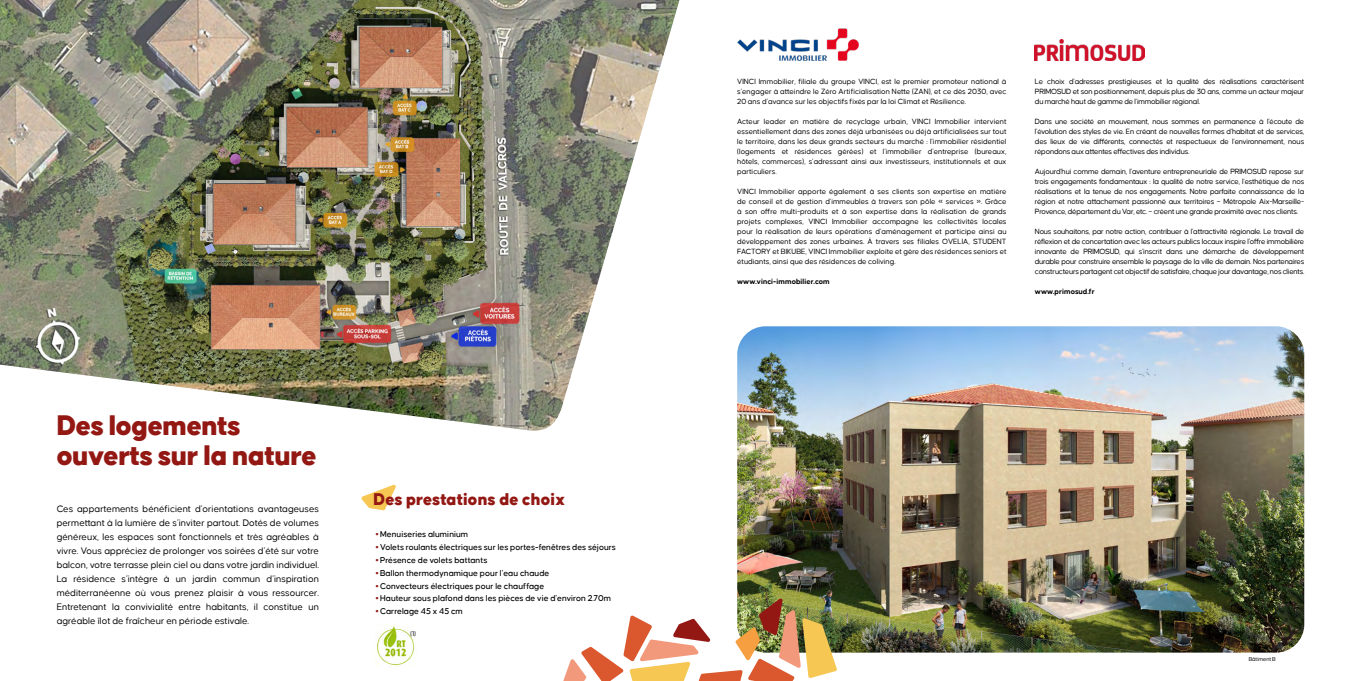
<style>
.page{position:relative;width:1361px;height:681px;background:#fff}
.page>*{position:absolute;margin:0;border:0;box-sizing:border-box;transform-origin:0 0}
.t1{font:900 30px/30px "Causten";letter-spacing:-.02em;color:#931813}
.t2{font:900 18px "Causten";color:#931813}
.t3{font:10px/14px "Causten";color:#000;text-align:justify}
.t4{font:500 9px "Causten";color:#000}
.t5{font:8px/10px "Causten";letter-spacing:-.025em;color:#000;text-align:justify}
.t6{font:700 8px "Causten";color:#000}
.t7{font:7px "Causten";color:#000}
.t8{font:6px "Causten";letter-spacing:-.02em;color:#000}
.s1{font-weight:900;color:#931813}
</style>
<div class="page">
<img style="left:0;top:0;width:680px;height:431px">
<img style="left:1035px;top:39px;width:109px;height:21px">
<img style="left:737px;top:28px;width:121px;height:32px">
<svg style="left:361px;top:484px;width:35px;height:26px"></svg>
<img style="left:737px;top:326px;width:567px;height:326px">
<img style="left:563px;top:597px;width:274px;height:83px">
<img style="left:377px;top:626px;width:38px;height:40px">
<h1 class="t1" style="left:57px;top:409px;width:262px">Des logements ouverts sur la nature</h1>
<p class="t3" style="left:57px;top:501px;width:264px">Ces appartements bénéficient d’orientations avantageuses permettant à la lumière de s’inviter partout. Dotés de volumes généreux, les espaces sont fonctionnels et très agréables à vivre. Vous appréciez de prolonger vos soirées d’été sur votre balcon, votre terrasse plein ciel ou dans votre jardin individuel.<br>La résidence s’intègre à un jardin commun d’inspiration méditerranéenne où vous prenez plaisir à vous ressourcer.<br>Entretenant la convivialité entre habitants, il constitue un agréable îlot de fraîcheur en période estivale.</p>
<h2 class="t2" style="left:374px;top:488px;width:193px">Des prestations de choix</h2>
<p class="t4" style="left:376px;top:529px;width:94px"><span class="s1">•</span> Menuiseries aluminium</p>
<p class="t4" style="left:376px;top:542px;width:242px"><span class="s1">•</span> Volets roulants électriques sur les portes-fenêtres des séjours</p>
<p class="t4" style="left:376px;top:555px;width:113px"><span class="s1">•</span> Présence de volets battants</p>
<p class="t4" style="left:376px;top:567px;width:175px"><span class="s1">•</span> Ballon thermodynamique pour l’eau chaude</p>
<p class="t4" style="left:376px;top:580px;width:170px"><span class="s1">•</span> Convecteurs électriques pour le chauffage</p>
<p class="t4" style="left:376px;top:593px;width:237px"><span class="s1">•</span> Hauteur sous plafond dans les pièces de vie d’environ 2.70m</p>
<p class="t4" style="left:376px;top:606px;width:89px"><span class="s1">•</span> Carrelage 45 x 45 cm</p>
<p class="t7" style="left:410px;top:629px;width:7px">(1)</p>
<p class="t5" style="left:737px;top:76px;width:271px">VINCI Immobilier, filiale du groupe VINCI, est le premier promoteur national à s’engager à atteindre le Zéro Artificialisation Nette (ZAN), et ce dès 2030, avec 20 ans d’avance sur les objectifs fixés par la loi Climat et Résilience.</p>
<p class="t5" style="left:737px;top:116px;width:271px">Acteur leader en matière de recyclage urbain, VINCI Immobilier intervient essentiellement dans des zones déjà urbanisées ou déjà artificialisées sur tout le territoire, dans les deux grands secteurs du marché : l’immobilier résidentiel (logements et résidences gérées) et l’immobilier d’entreprise (bureaux, hôtels, commerces), s’adressant ainsi aux investisseurs, institutionnels et aux particuliers.</p>
<p class="t5" style="left:737px;top:186px;width:271px">VINCI Immobilier apporte également à ses clients son expertise en matière de conseil et de gestion d’immeubles à travers son pôle « services ». Grâce à son offre multi-produits et à son expertise dans la réalisation de grands projets complexes, VINCI Immobilier accompagne les collectivités locales pour la réalisation de leurs opérations d’aménagement et participe ainsi au développement des zones urbaines. À travers ses filiales OVELIA, STUDENT FACTORY et BIKUBE, VINCI Immobilier exploite et gère des résidences seniors et étudiants, ainsi que des résidences de coliving.</p>
<p class="t6" style="left:737px;top:276px;width:94px">www.vinci-immobilier.com</p>
<p class="t5" style="left:1035px;top:76px;width:271px">Le choix d’adresses prestigieuses et la qualité des réalisations caractérisent PRIMOSUD et son positionnement, depuis plus de 30 ans, comme un acteur majeur du marché haut de gamme de l’immobilier régional.</p>
<p class="t5" style="left:1035px;top:116px;width:271px">Dans une société en mouvement, nous sommes en permanence à l’écoute de l’évolution des styles de vie. En créant de nouvelles formes d’habitat et de services, des lieux de vie différents, connectés et respectueux de l’environnement, nous répondons aux attentes effectives des individus.</p>
<p class="t5" style="left:1035px;top:166px;width:271px">Aujourd’hui comme demain, l’aventure entrepreneuriale de PRIMOSUD repose sur trois engagements fondamentaux : la qualité de notre service, l’esthétique de nos réalisations et la tenue de nos engagements. Notre parfaite connaissance de la région et notre attachement passionné aux territoires – Métropole Aix-Marseille-Provence, département du Var, etc. – créent une grande proximité avec nos clients.</p>
<p class="t5" style="left:1035px;top:226px;width:271px">Nous souhaitons, par notre action, contribuer à l’attractivité régionale. Le travail de réflexion et de concertation avec les acteurs publics locaux inspire l’offre immobilière innovante de PRIMOSUD, qui s’inscrit dans une démarche de développement durable pour construire ensemble le paysage de la ville de demain. Nos partenaires constructeurs partagent cet objectif de satisfaire, chaque jour davantage, nos clients.</p>
<p class="t6" style="left:1035px;top:286px;width:61px">www.primosud.fr</p>
<p class="t8" style="left:1248px;top:655px;width:29px">Bâtiment B</p>
</div>
